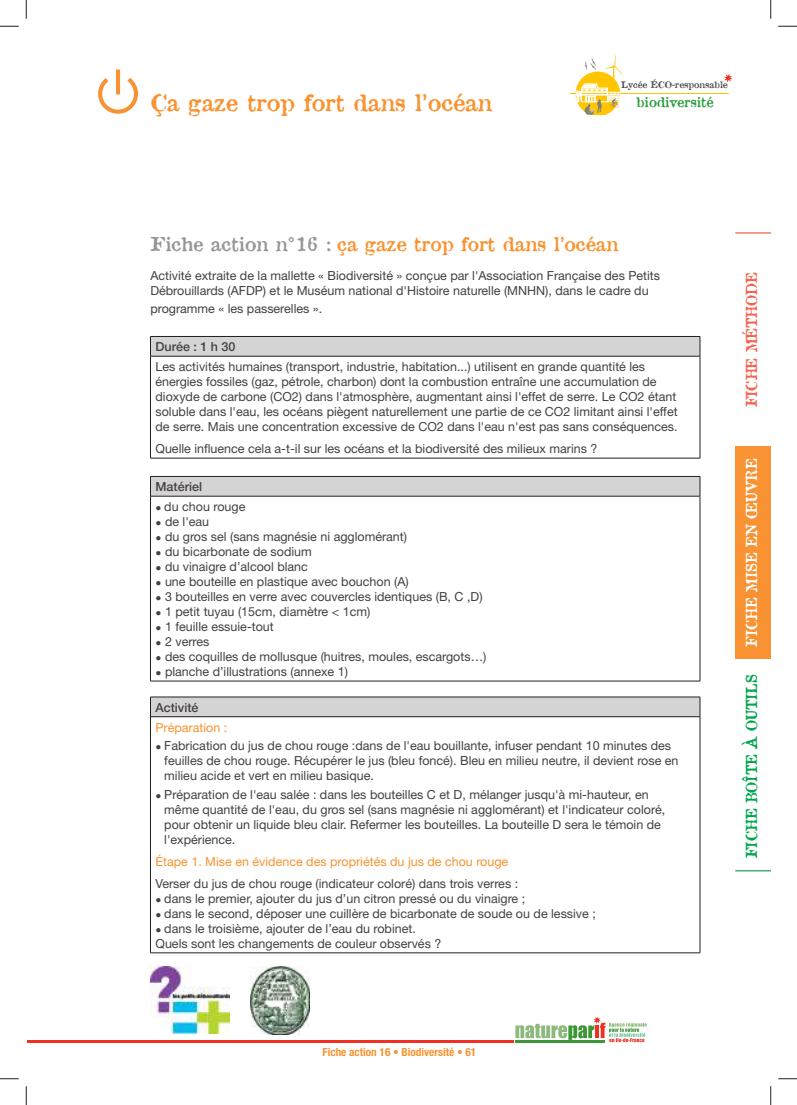
<style>
.page{position:relative;width:797px;height:1105px;background:#fff}
.page>*{position:absolute;margin:0;border:0;box-sizing:border-box;transform-origin:0 0}
.t1{font:22.5px "Attic";color:#f99330}
.t2{font:18.75px "Attic";color:#f99330}
.t3{font:15px "Attic";color:#00a74e;scale:.9 1}
.t4{font:15px "Attic";color:#fff;scale:.9 1}
.t5{font:15px "Attic";color:#f6644f;scale:.9 1}
.t6{font:13.25px "Attic";color:#2c9d3d}
.t7{font:12.5px/15px "Helvetica Neue";color:#444041}
.t8{font:12.5px "Helvetica Neue";color:#f99330}
.t9{font:500 12.5px "Helvetica Neue";color:#444041}
.t10{font:700 condensed 11.25px "Helvetica Neue LT Std";color:#f99330}
.t11{font:8.88px "Attic";color:#4e4b4c}
.s1{color:#969698}
.s2{font-family:"Arial Narrow";font-style:italic;font-size:10px}
</style>
<div class="page">
<div style="left:735px;top:446px;width:35px;height:213px;background:#f99232"></div>
<hr style="left:735px;top:870px;width:35px;height:1px;background:#279f51">
<hr style="left:735px;top:232px;width:35px;height:2px;background:#f6644f">
<svg style="left:98px;top:74px;width:40px;height:40px"></svg>
<hr style="left:116px;top:69px;width:4px;height:25px;background:#f99232">
<hr style="left:571px;top:93px;width:157px;height:1px;background:#ffc500">
<svg style="left:575px;top:54px;width:48px;height:60px"></svg>
<svg style="left:724px;top:74px;width:8px;height:8px"></svg>
<svg style="left:515px;top:1017px;width:131px;height:25px"></svg>
<hr style="left:515px;top:1040px;width:89px;height:2px;background:#3e9735">
<hr style="left:27px;top:1040px;width:486px;height:2px;background:#f03023">
<div style="left:150px;top:336px;width:550px;height:20px;background:#d5d4d5"></div>
<hr style="left:150px;top:336px;width:550px;height:1px;background:#241f1f">
<svg style="left:150px;top:337px;width:1px;height:19px"></svg>
<svg style="left:699px;top:337px;width:1px;height:19px"></svg>
<hr style="left:150px;top:356px;width:550px;height:1px;background:#241f1f">
<hr style="left:150px;top:356px;width:1px;height:102px;background:#241f1f">
<hr style="left:699px;top:356px;width:1px;height:102px;background:#241f1f">
<hr style="left:150px;top:458px;width:550px;height:1px;background:#241f1f">
<div style="left:150px;top:476px;width:550px;height:20px;background:#d5d4d5"></div>
<hr style="left:150px;top:476px;width:550px;height:1px;background:#241f1f">
<svg style="left:150px;top:477px;width:1px;height:19px"></svg>
<svg style="left:699px;top:477px;width:1px;height:19px"></svg>
<hr style="left:150px;top:496px;width:550px;height:1px;background:#241f1f">
<hr style="left:150px;top:496px;width:1px;height:185px;background:#241f1f">
<hr style="left:699px;top:496px;width:1px;height:185px;background:#241f1f">
<hr style="left:150px;top:681px;width:550px;height:1px;background:#241f1f">
<div style="left:150px;top:697px;width:550px;height:20px;background:#d5d4d5"></div>
<hr style="left:150px;top:697px;width:550px;height:1px;background:#241f1f">
<svg style="left:150px;top:697px;width:1px;height:19px"></svg>
<svg style="left:699px;top:697px;width:1px;height:19px"></svg>
<hr style="left:150px;top:716px;width:550px;height:1px;background:#241f1f">
<hr style="left:150px;top:717px;width:1px;height:236px;background:#241f1f">
<hr style="left:699px;top:717px;width:1px;height:236px;background:#241f1f">
<hr style="left:150px;top:953px;width:550px;height:1px;background:#241f1f">
<img style="left:150px;top:967px;width:79px;height:67px">
<img style="left:251px;top:967px;width:58px;height:67px">
<svg style="left:0;top:25px;width:19px;height:2px"></svg>
<svg style="left:778px;top:25px;width:19px;height:2px"></svg>
<svg style="left:0;top:1078px;width:19px;height:1px"></svg>
<svg style="left:778px;top:1078px;width:19px;height:1px"></svg>
<svg style="left:25px;top:0;width:2px;height:19px"></svg>
<svg style="left:25px;top:1086px;width:2px;height:19px"></svg>
<svg style="left:770px;top:0;width:1px;height:19px"></svg>
<svg style="left:770px;top:1086px;width:1px;height:19px"></svg>
<p class="t11" style="left:621px;top:79px;width:108px">Lycée ÉCO-responsable</p>
<h1 class="t1" style="left:151px;top:88px;width:343px">Ça gaze trop fort dans l’océan</h1>
<p class="t6" style="left:636px;top:93px;width:79px">biodiversité</p>
<h2 class="t2" style="left:150px;top:232px;width:469px"><span class="s1">Fiche action n°16 :</span> ça gaze trop fort dans l’océan</h2>
<p class="t7" style="left:150px;top:268px;width:511px">Activité extraite de la mallette « Biodiversité » conçue par l'Association Française des Petits<br>Débrouillards (AFDP) et le Muséum national d'Histoire naturelle (MNHN), dans le cadre du</p>
<p class="t7" style="left:150px;top:301px;width:173px">programme « les passerelles ».</p>
<p class="t9" style="left:155px;top:339px;width:81px">Durée : 1 h 30</p>
<p class="t7" style="left:155px;top:359px;width:523px">Les activités humaines (transport, industrie, habitation...) utilisent en grande quantité les énergies fossiles (gaz, pétrole, charbon) dont la combustion entraîne une accumulation de dioxyde de carbone (CO2) dans l'atmosphère, augmentant ainsi l'effet de serre. Le CO2 étant soluble dans l'eau, les océans piègent naturellement une partie de ce CO2 limitant ainsi l'effet de serre. Mais une concentration excessive de CO2 dans l'eau n'est pas sans conséquences.</p>
<p class="t7" style="left:155px;top:441px;width:443px">Quelle influence cela a-t-il sur les océans et la biodiversité des milieux marins ?</p>
<p class="t9" style="left:155px;top:479px;width:48px">Matériel</p>
<p class="t7" style="left:155px;top:499px;width:91px"><span class="s2">●</span> du chou rouge</p>
<p class="t7" style="left:155px;top:514px;width:55px"><span class="s2">●</span> de l'eau</p>
<p class="t7" style="left:155px;top:529px;width:253px"><span class="s2">●</span> du gros sel (sans magnésie ni agglomérant)</p>
<p class="t7" style="left:155px;top:544px;width:158px"><span class="s2">●</span> du bicarbonate de sodium</p>
<p class="t7" style="left:155px;top:559px;width:154px"><span class="s2">●</span> du vinaigre d’alcool blanc</p>
<p class="t7" style="left:155px;top:574px;width:255px"><span class="s2">●</span> une bouteille en plastique avec bouchon (A)</p>
<p class="t7" style="left:155px;top:589px;width:328px"><span class="s2">●</span> 3 bouteilles en verre avec couvercles identiques (B, C ,D)</p>
<p class="t7" style="left:155px;top:604px;width:216px"><span class="s2">●</span> 1 petit tuyau (15cm, diamètre &lt; 1cm)</p>
<p class="t7" style="left:155px;top:619px;width:120px"><span class="s2">●</span> 1 feuille essuie-tout</p>
<p class="t7" style="left:155px;top:634px;width:55px"><span class="s2">●</span> 2 verres</p>
<p class="t7" style="left:155px;top:649px;width:332px"><span class="s2">●</span> des coquilles de mollusque (huitres, moules, escargots…)</p>
<p class="t7" style="left:155px;top:664px;width:194px"><span class="s2">●</span> planche d’illustrations (annexe 1)</p>
<p class="t9" style="left:155px;top:700px;width:45px">Activité</p>
<p class="t8" style="left:155px;top:720px;width:73px">Préparation :</p>
<p class="t7" style="left:164px;top:738px;width:515px;text-indent:-9px"><span class="s2">●</span> Fabrication du jus de chou rouge :dans de l'eau bouillante, infuser pendant 10 minutes des feuilles de chou rouge. Récupérer le jus (bleu foncé). Bleu en milieu neutre, il devient rose en milieu acide et vert en milieu basique.</p>
<p class="t7" style="left:164px;top:786px;width:502px;text-indent:-9px"><span class="s2">●</span> Préparation de l'eau salée : dans les bouteilles C et D, mélanger jusqu'à mi-hauteur, en même quantité de l'eau, du gros sel (sans magnésie ni agglomérant) et l'indicateur coloré, pour obtenir un liquide bleu clair. Refermer les bouteilles. La bouteille D sera le témoin de l'expérience.</p>
<p class="t8" style="left:155px;top:854px;width:354px">Étape 1. Mise en évidence des propriétés du jus de chou rouge</p>
<p class="t7" style="left:155px;top:876px;width:364px">Verser du jus de chou rouge (indicateur coloré) dans trois verres :</p>
<p class="t7" style="left:155px;top:891px;width:371px"><span class="s2">●</span> dans le premier, ajouter du jus d’un citron pressé ou du vinaigre ;</p>
<p class="t7" style="left:155px;top:906px;width:442px"><span class="s2">●</span> dans le second, déposer une cuillère de bicarbonate de soude ou de lessive ;</p>
<p class="t7" style="left:155px;top:921px;width:287px"><span class="s2">●</span> dans le troisième, ajouter de l’eau du robinet.<br>Quels sont les changements de couleur observés ?</p>
<p class="t10" style="left:322px;top:1045px;width:155px">Fiche action 16 • Biodiversité • 61</p>
<p class="t5" style="left:741px;top:407px;width:152px;rotate:-90deg">FICHE MÉTHODE</p>
<p class="t4" style="left:741px;top:647px;width:211px;rotate:-90deg">FICHE MISE EN ŒUVRE</p>
<p class="t3" style="left:741px;top:858px;width:206px;rotate:-90deg">FICHE BOÎTE À OUTILS</p>
</div>
